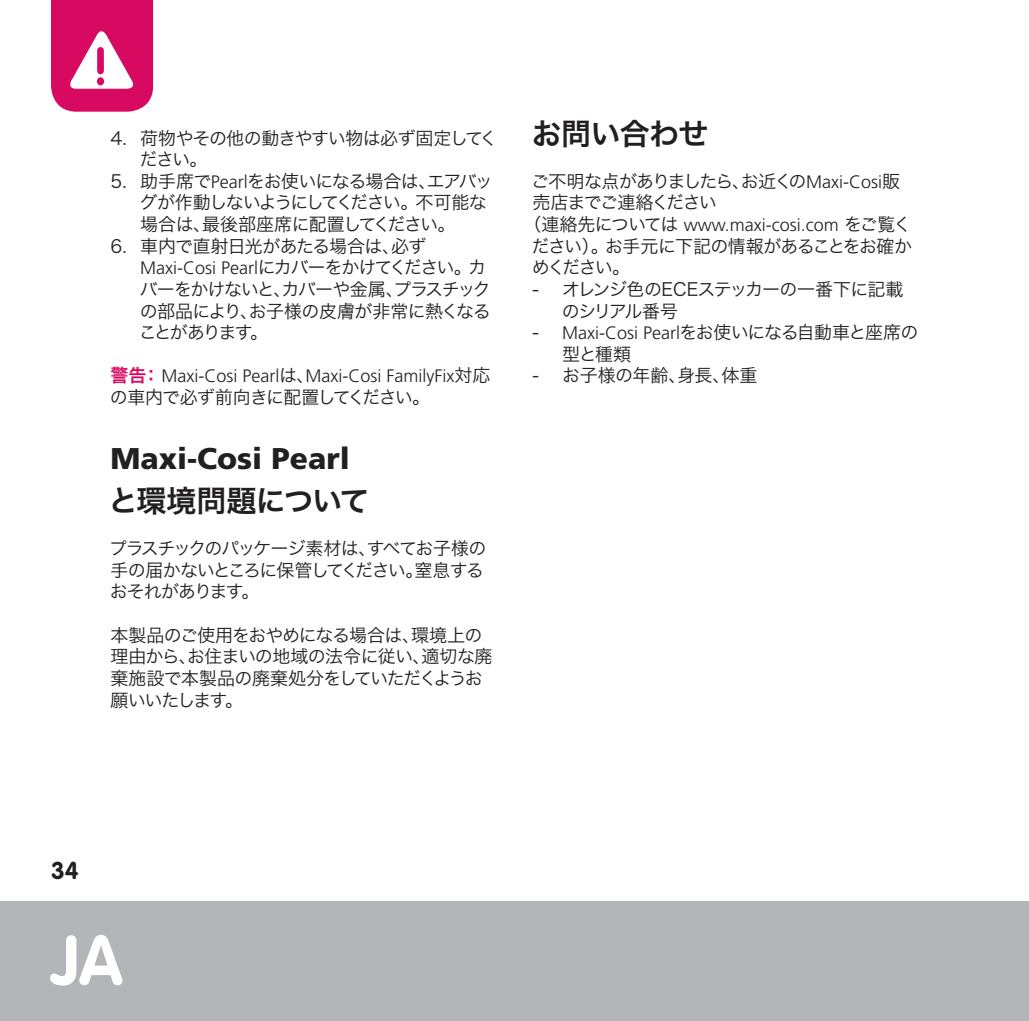
<style>
.page{position:relative;width:1029px;height:1021px;background:#fff}
.page>*{position:absolute;margin:0;border:0;box-sizing:border-box;transform-origin:0 0}
.t1{font:700 69px "VAG Rounded";color:#fff}
.t2{font:30px "Hira Kaku Pro W6 90 pv RKSJ H";letter-spacing:-.02em;color:#231f20}
.t3{font:900 30px "Frutiger CE";color:#231f20}
.t4{font:700 24px "VAG Rounded";color:#231f20}
.t5{font:18px/21.6px "Hira Kaku Pro W3 90 pv RKSJ H";letter-spacing:-.055em;color:#231f20}
.t6{font:300 18px "Frutiger CE";color:#231f20}
.t7{font:18px/21.6px "Hira Kaku Pro W3 90 pv RKSJ H";letter-spacing:-.075em;color:#231f20}
.t8{font:18px/21.6px "Hira Kaku Pro W3 90 pv RKSJ H";letter-spacing:-.095em;color:#231f20}
.t9{font:18px/21.6px "Hira Kaku Pro W3 90 pv RKSJ H";letter-spacing:-.035em;color:#231f20}
.t10{font:18px "Hira Kaku Pro W3 90 pv RKSJ H";letter-spacing:-.03em;color:#231f20}
.s1{font-family:"Frutiger CE";font-weight:300}
.s2{font-family:"Hira Kaku Pro W3 90 pv RKSJ H";font-weight:400}
.s3{font-family:"Hira Kaku Pro W6 90 pv RKSJ H";font-weight:400;color:#d80961}
</style>
<div class="page">
<div style="left:0;top:901px;width:1029px;height:119px;background:#b4b5b8"></div>
<svg style="left:51px;top:0;width:102px;height:112px"></svg>
<div style="left:97px;top:77px;width:7px;height:8px;background:#d80961;border-radius:50%"></div>
<div style="left:97px;top:47px;width:7px;height:27px;background:#d80961;border-radius:3px"></div>
<p class="t5" style="left:140px;top:126px;width:359px;text-indent:-29px">4. 荷物やその他の動きやすい物は必ず固定してください。</p>
<p class="t5" style="left:140px;top:169px;width:355px;text-indent:-29px">5. 助手席で<span class="s1">Pearl</span>をお使いになる場合は、エアバッグが作動しないようにしてください。不可能な場合は、最後部座席に配置してください。</p>
<p class="t5" style="left:111px;top:234px;width:317px">6. 車内で直射日光があたる場合は、必ず</p>
<p class="t6" style="left:140px;top:259px;width:347px">Maxi-Cosi Pearl<span class="s2">にカバーをかけてください。カ</span></p>
<p class="t5" style="left:139px;top:277px;width:353px;text-align:justify">バーをかけないと、カバーや金属、プラスチックの部品により、お子様の皮膚が非常に熱くなることがあります。</p>
<p class="t6" style="left:111px;top:367px;width:381px"><span class="s3">警告：</span> Maxi-Cosi Pearl<span class="s2">は、</span>Maxi-Cosi FamilyFix<span class="s2">対応</span></p>
<p class="t5" style="left:110px;top:385px;width:322px">の車内で必ず前向きに配置してください。</p>
<h2 class="t3" style="left:111px;top:442px;width:241px">Maxi-Cosi Pearl</h2>
<h2 class="t2" style="left:108px;top:473px;width:263px">と環境問題について</h2>
<p class="t7" style="left:109px;top:536px;width:379px">プラスチックのパッケージ素材は、すべてお子様の手の届かないところに保管してください。窒息するおそれがあります。</p>
<p class="t5" style="left:111px;top:623px;width:383px">本製品のご使用をおやめになる場合は、環境上の理由から、お住まいの地域の法令に従い、適切な廃棄施設で本製品の廃棄処分をしていただくようお願いいたします。</p>
<h2 class="t2" style="left:532px;top:106px;width:178px">お問い合わせ</h2>
<p class="t8" style="left:531px;top:169px;width:370px">ご不明な点がありましたら、お近くの<span class="s1">Maxi-Cosi</span>販売店までご連絡ください</p>
<p class="t6" style="left:523px;top:216px;width:389px"><span class="s2">（連絡先については</span> www.maxi-cosi.com <span class="s2">をご覧く</span></p>
<p class="t5" style="left:532px;top:234px;width:382px">ださい）。お手元に下記の情報があることをお確かめください。</p>
<p class="t9" style="left:562px;top:277px;width:343px;text-indent:-29px">- オレンジ色のECEステッカーの一番下に記載のシリアル番号</p>
<p class="t5" style="left:562px;top:320px;width:358px;text-indent:-30px">- <span class="s1">Maxi-Cosi Pearl</span>をお使いになる自動車と座席の型と種類</p>
<p class="t10" style="left:532px;top:359px;width:226px">- お子様の年齢、身長、体重</p>
<h3 class="t4" style="left:51px;top:860px;width:29px">34</h3>
<h1 class="t1" style="left:51px;top:931px;width:73px">JA</h1>
</div>
